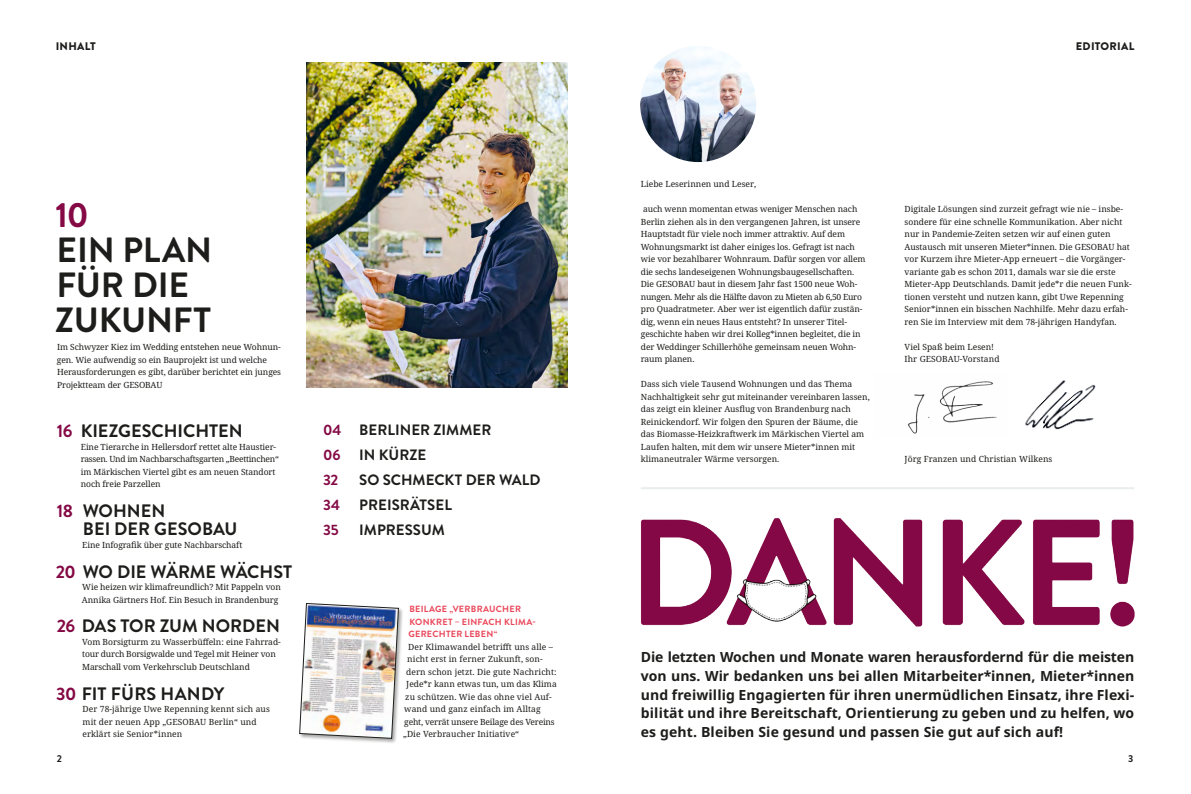
<style>
.page{position:relative;width:1191px;height:794px;background:#fff}
.page>*{position:absolute;margin:0;border:0;box-sizing:border-box;transform-origin:0 0}
.TOC_TOC_HL{font:700 35px/35px "Brandon Grotesque";letter-spacing:-.005em;color:#1d1d1b}
.TOC_TOC_HL-2{font:700 35px "Brandon Grotesque";color:#840945}
.TOC_TOC_HL-3{font:700 18px/18px "Brandon Grotesque";color:#1d1d1b}
.TOC_TOC_HL-4{font:700 15px "Brandon Grotesque";color:#1d1d1b}
.TOC_TOC_HL-5{font:700 15px "Brandon Grotesque";letter-spacing:-.015em;color:#840945}
.GESO_FORMATE_ALT_GSB_-_VORSPANN{font:700 14px/18.8px "Noto Sans";letter-spacing:.01em;color:#1d1d1b;text-align:justify}
.Überschriften_H1_Rubrik_rechts{font:900 11px "Brandon Grotesque";letter-spacing:.025em;color:#1d1d1b}
.Überschriften_H1_Rubrik_links{font:900 11px "Brandon Grotesque";letter-spacing:.025em;color:#1d1d1b}
.t1{font:700 10px "Brandon Grotesque";color:#1d1d1b}
.Texte_P_Fließtext-GRUPPE_A{font:700 9px/12.5px "Brandon Grotesque";letter-spacing:.03em;color:#e94558}
.GESO_FORMATE_ALT_GSB_-_BODY_COPY{font:8.5px/12.5px "Noto Serif";color:#1d1d1b}
.TOC_TOC_HL-6{font:8.5px/12.5px "Noto Serif";letter-spacing:-.01em;color:#1d1d1b}
.Texte_P_Fließtext-GRUPPE_B{font:8.5px "Noto Serif";letter-spacing:.01em;color:#1d1d1b}
.TOC_TOC_HL-7{font:8.5px/12.5px "Noto Serif";letter-spacing:.01em;color:#1d1d1b}
.Texte_P_Fließtext-GRUPPE_B-2{font:8.5px "Noto Serif";letter-spacing:-.02em;color:#1d1d1b}
.s1{color:#840945}
</style>
<div class="page">
<img style="left:1025px;top:380px;width:71px;height:50px">
<img style="left:907px;top:381px;width:90px;height:53px">
<img style="left:640px;top:46px;width:116px;height:116px;border-radius:58px">
<hr style="left:641px;top:487px;width:493px;height:2px;background:#e9edeb">
<div style="left:299px;top:602px;width:104px;height:141px;background:#1d1d1b;opacity:.4"></div>
<img style="left:299px;top:603px;width:100px;height:135px">
<img style="left:306px;top:62px;width:261px;height:325px">
<img style="left:641px;top:518px;width:494px;height:109px">
<h1 class="Überschriften_H1_Rubrik_links" style="left:56px;top:38px;width:42px">INHALT</h1>
<h1 class="Überschriften_H1_Rubrik_rechts" style="left:1075px;top:38px;width:60px">EDITORIAL</h1>
<p class="TOC_TOC_HL-2" style="left:55px;top:190px;width:35px">10</p>
<p class="TOC_TOC_HL" style="left:55px;top:233px;width:158px">EIN PLAN<br>FÜR DIE<br>ZUKUNFT</p>
<p class="TOC_TOC_HL-6" style="left:57px;top:341px;width:226px">Im Schwyzer Kiez im Wedding entstehen neue Wohnun&shy;gen. Wie aufwendig so ein Bauprojekt ist und welche Herausforderungen es gibt, darüber berichtet ein junges Projektteam der GESOBAU</p>
<p class="TOC_TOC_HL-3" style="left:57px;top:422px;width:188px"><span class="s1">16</span> KIEZGESCHICHTEN</p>
<p class="TOC_TOC_HL-6" style="left:81px;top:441px;width:200px">Eine Tierarche in Hellersdorf rettet alte Haustier&shy;rassen. Und im Nachbarschaftsgarten „Beettinchen“ im Märkischen Viertel gibt es am neuen Standort noch freie Parzellen</p>
<p class="TOC_TOC_HL-3" style="left:83px;top:502px;width:156px;text-indent:-26px"><span class="s1">18</span> WOHNEN<br>BEI DER GESOBAU</p>
<p class="TOC_TOC_HL-6" style="left:82px;top:538px;width:162px">Eine Infografik über gute Nachbarschaft</p>
<p class="TOC_TOC_HL-3" style="left:56px;top:562px;width:238px"><span class="s1">20</span> WO DIE WÄRME WÄCHST</p>
<p class="TOC_TOC_HL-6" style="left:82px;top:581px;width:200px">Wie heizen wir klimafreundlich? Mit Pappeln von<br>Annika Gärtners Hof. Ein Besuch in Brandenburg</p>
<p class="TOC_TOC_HL-3" style="left:57px;top:617px;width:225px"><span class="s1">26</span> DAS TOR ZUM NORDEN</p>
<p class="TOC_TOC_HL-6" style="left:82px;top:636px;width:200px">Vom Borsigturm zu Wasserbüffeln: eine Fahrrad&shy;tour durch Borsigwalde und Tegel mit Heiner von<br>Marschall vom Verkehrsclub Deutschland</p>
<p class="TOC_TOC_HL-3" style="left:56px;top:685px;width:170px"><span class="s1">30</span> FIT FÜRS HANDY</p>
<p class="TOC_TOC_HL-7" style="left:82px;top:703px;width:189px">Der 78-jährige Uwe Repenning kennt sich aus mit der neuen App „GESOBAU Berlin“ und erklärt sie Senior*innen</p>
<p class="TOC_TOC_HL-4" style="left:323px;top:419px;width:170px"><span class="s1">04</span> BERLINER ZIMMER</p>
<p class="TOC_TOC_HL-5" style="left:323px;top:444px;width:19px">06</p>
<p class="TOC_TOC_HL-4" style="left:359px;top:444px;width:69px">IN KÜRZE</p>
<p class="TOC_TOC_HL-5" style="left:323px;top:469px;width:17px">32</p>
<p class="TOC_TOC_HL-4" style="left:359px;top:469px;width:183px">SO SCHMECKT DER WALD</p>
<p class="TOC_TOC_HL-5" style="left:323px;top:494px;width:18px">34</p>
<p class="TOC_TOC_HL-4" style="left:359px;top:494px;width:94px">PREISRÄTSEL</p>
<p class="TOC_TOC_HL-5" style="left:323px;top:519px;width:17px">35</p>
<p class="TOC_TOC_HL-4" style="left:359px;top:519px;width:87px">IMPRESSUM</p>
<p class="Texte_P_Fließtext-GRUPPE_A" style="left:408px;top:603px;width:129px">BEILAGE „VERBRAUCHER<br>KONKRET – EINFACH KLIMA-<br>GERECHTER LEBEN“</p>
<p class="Texte_P_Fließtext-GRUPPE_B" style="left:408px;top:641px;width:146px">Der Klimawandel betrifft uns alle –</p>
<p class="Texte_P_Fließtext-GRUPPE_B" style="left:407px;top:653px;width:137px">nicht erst in ferner Zukunft, son-</p>
<p class="Texte_P_Fließtext-GRUPPE_B" style="left:406px;top:666px;width:152px">dern schon jetzt. Die gute Nachricht:</p>
<p class="Texte_P_Fließtext-GRUPPE_B" style="left:406px;top:678px;width:152px">Jede*r kann etwas tun, um das Klima</p>
<p class="Texte_P_Fließtext-GRUPPE_B" style="left:405px;top:691px;width:148px">zu schützen. Wie das ohne viel Auf-</p>
<p class="Texte_P_Fließtext-GRUPPE_B" style="left:404px;top:703px;width:138px">wand und ganz einfach im Alltag</p>
<p class="Texte_P_Fließtext-GRUPPE_B-2" style="left:404px;top:716px;width:152px">geht, verrät unsere Beilage des Vereins</p>
<p class="Texte_P_Fließtext-GRUPPE_B" style="left:403px;top:728px;width:117px">„Die Verbraucher Initiative“</p>
<p class="GESO_FORMATE_ALT_GSB_-_BODY_COPY" style="left:641px;top:178px;width:117px">Liebe Leserinnen und Leser,</p>
<p class="GESO_FORMATE_ALT_GSB_-_BODY_COPY" style="left:641px;top:203px;width:226px">auch wenn momentan etwas weniger Menschen nach Berlin ziehen als in den vergangenen Jahren, ist unsere Hauptstadt für viele noch immer attraktiv. Auf dem Wohnungsmarkt ist daher einiges los. Gefragt ist nach wie vor bezahlbarer Wohnraum. Dafür sorgen vor allem die sechs landeseigenen Wohnungsbaugesellschaften.<br>Die GESOBAU baut in diesem Jahr fast 1500 neue Woh&shy;nungen. Mehr als die Hälfte davon zu Mieten ab 6,50 Euro pro Quadratmeter. Aber wer ist eigentlich dafür zustän&shy;dig, wenn ein neues Haus entsteht? In unserer Titel&shy;geschichte haben wir drei Kolleg*innen begleitet, die in der Weddinger Schillerhöhe gemeinsam neuen Wohn&shy;raum planen.</p>
<p class="GESO_FORMATE_ALT_GSB_-_BODY_COPY" style="left:641px;top:378px;width:230px">Dass sich viele Tausend Wohnungen und das Thema Nachhaltigkeit sehr gut miteinander vereinbaren lassen, das zeigt ein kleiner Ausflug von Brandenburg nach Reinickendorf. Wir folgen den Spuren der Bäume, die das Biomasse-Heizkraftwerk im Märkischen Viertel am Laufen halten, mit dem wir unsere Mieter*innen mit klimaneutraler Wärme versorgen.</p>
<p class="GESO_FORMATE_ALT_GSB_-_BODY_COPY" style="left:904px;top:203px;width:228px">Digitale Lösungen sind zurzeit gefragt wie nie – insbe&shy;sondere für eine schnelle Kommunikation. Aber nicht nur in Pandemie-Zeiten setzen wir auf einen guten Austausch mit unseren Mieter*innen. Die GESOBAU hat vor Kurzem ihre Mieter-App erneuert – die Vorgänger&shy;variante gab es schon 2011, damals war sie die erste Mieter-App Deutschlands. Damit jede*r die neuen Funk&shy;tionen versteht und nutzen kann, gibt Uwe Repenning Senior*innen ein bisschen Nachhilfe. Mehr dazu erfah&shy;ren Sie im Interview mit dem 78-jährigen Handyfan.</p>
<p class="GESO_FORMATE_ALT_GSB_-_BODY_COPY" style="left:904px;top:340px;width:97px">Viel Spaß beim Lesen!<br>Ihr GESOBAU-Vorstand</p>
<p class="GESO_FORMATE_ALT_GSB_-_BODY_COPY" style="left:904px;top:453px;width:149px">Jörg Franzen und Christian Wilkens</p>
<p class="GESO_FORMATE_ALT_GSB_-_VORSPANN" style="left:641px;top:648px;width:495px">Die letzten Wochen und Monate waren herausfordernd für die meisten von uns. Wir bedanken uns bei allen Mitarbeiter*innen, Mieter*innen und freiwillig Engagierten für ihren unermüdlichen Einsatz, ihre Flexi&shy;bilität und ihre Bereitschaft, Orientierung zu geben und zu helfen, wo es geht. Bleiben Sie gesund und passen Sie gut auf sich auf!</p>
<p class="t1" style="left:57px;top:752px;width:7px">2</p>
<p class="t1" style="left:1128px;top:752px;width:7px">3</p>
</div>
